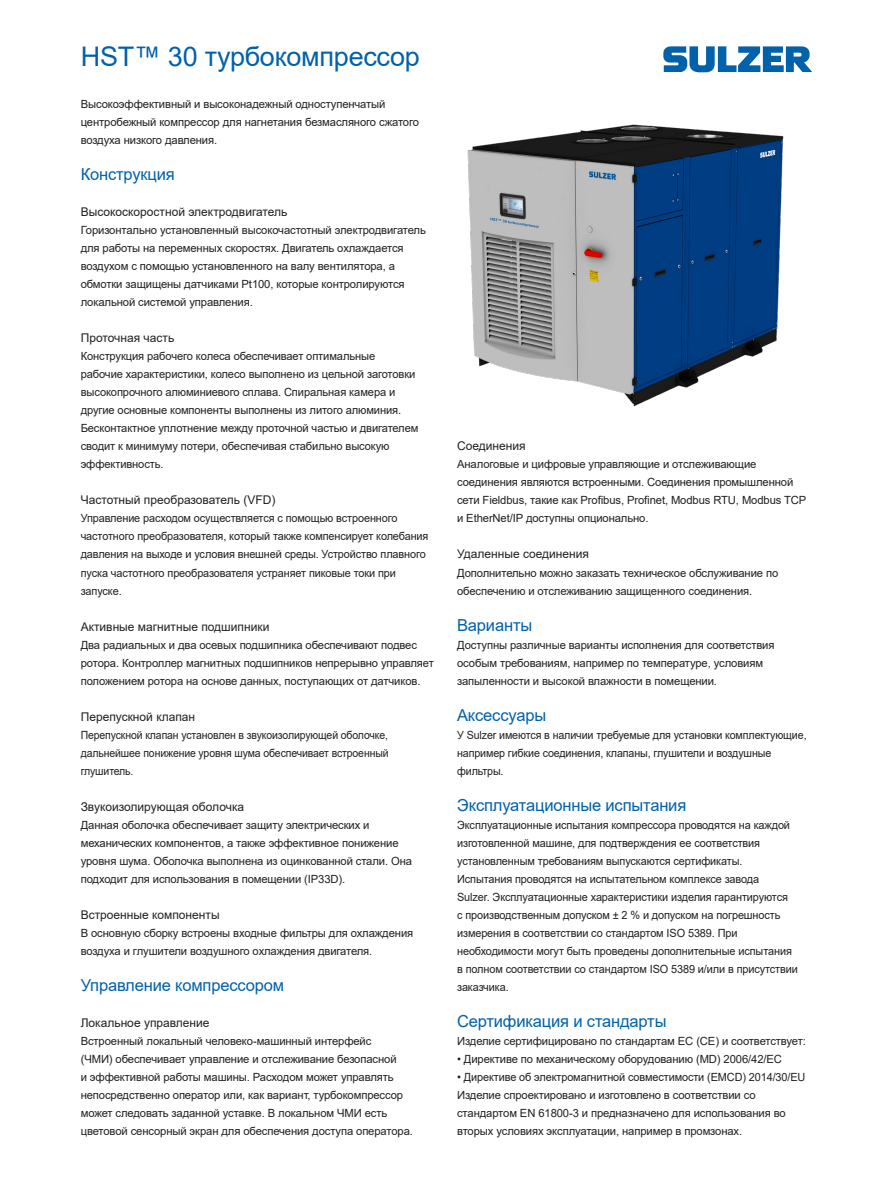
<style>
.page{position:relative;width:893px;height:1191px;background:#fff}
.page>*{position:absolute;margin:0;border:0;box-sizing:border-box;transform-origin:0 0}
.t1{font:27px "Arial";letter-spacing:-.01em;color:#0161aa}
.Subtitle{font:16.5px "Arial";letter-spacing:-.01em;color:#0161aa}
.Sub-subheading{font:12px "Arial";color:#231f20}
.Body_text{font:11.25px/18px "Arial";letter-spacing:-.01em;color:#231f20}
.Body_text-2{font:11.25px/18px "Arial";letter-spacing:-.01em;color:#231f20;scale:.95 1}
.Body_text-3{font:11.25px/18px "Arial";letter-spacing:-.01em;color:#231f20;text-align:justify;scale:.93 1}
</style>
<div class="page">
<svg style="left:663px;top:46px;width:149px;height:26px"></svg>
<img style="left:467px;top:124px;width:317px;height:283px">
<p class="t1" style="left:81px;top:38px;width:341px">HST™ 30 турбокомпрессор</p>
<p class="Body_text" style="left:81px;top:95px;width:340px">Высокоэффективный и высоконадежный одноступенчатый центробежный компрессор для нагнетания безмасляного сжатого воздуха низкого давления.</p>
<p class="Subtitle" style="left:81px;top:163px;width:96px">Конструкция</p>
<p class="Sub-subheading" style="left:81px;top:204px;width:208px">Высокоскоростной электродвигатель</p>
<p class="Body_text" style="left:81px;top:221px;width:347px">Горизонтально установленный высокочастотный электродвигатель для работы на переменных скоростях. Двигатель охлаждается воздухом с помощью установленного на валу вентилятора, а обмотки защищены датчиками Pt100, которые контролируются локальной системой управления.</p>
<p class="Sub-subheading" style="left:81px;top:330px;width:95px">Проточная часть</p>
<p class="Body_text" style="left:81px;top:347px;width:339px">Конструкция рабочего колеса обеспечивает оптимальные рабочие характеристики, колесо выполнено из цельной заготовки высокопрочного алюминиевого сплава. Спиральная камера и другие основные компоненты выполнены из литого алюминия.<br>Бесконтактное уплотнение между проточной частью и двигателем сводит к минимуму потери, обеспечивая стабильно высокую эффективность.</p>
<p class="Sub-subheading" style="left:81px;top:492px;width:196px">Частотный преобразователь (VFD)</p>
<p class="Body_text" style="left:81px;top:509px;width:349px">Управление расходом осуществляется с помощью встроенного частотного преобразователя, который также компенсирует колебания давления на выходе и условия внешней среды. Устройство плавного пуска частотного преобразователя устраняет пиковые токи при запуске.</p>
<p class="Sub-subheading" style="left:81px;top:618px;width:190px">Активные магнитные подшипники</p>
<p class="Body_text" style="left:81px;top:635px;width:355px">Два радиальных и два осевых подшипника обеспечивают подвес ротора. Контроллер магнитных подшипников непрерывно управляет положением ротора на основе данных, поступающих от датчиков.</p>
<p class="Sub-subheading" style="left:81px;top:708px;width:116px">Перепускной клапан</p>
<p class="Body_text-3" style="left:81px;top:725px;width:333px">Перепускной клапан установлен в звукоизолирующей оболочке, дальнейшее понижение уровня шума обеспечивает встроенный глушитель.</p>
<p class="Sub-subheading" style="left:81px;top:798px;width:165px">Звукоизолирующая оболочка</p>
<p class="Body_text" style="left:81px;top:815px;width:333px">Данная оболочка обеспечивает защиту электрических и механических компонентов, а также эффективное понижение уровня шума. Оболочка выполнена из оцинкованной стали. Она подходит для использования в помещении (IP33D).</p>
<p class="Sub-subheading" style="left:81px;top:906px;width:140px">Встроенные компоненты</p>
<p class="Body_text" style="left:81px;top:923px;width:334px">В основную сборку встроены входные фильтры для охлаждения воздуха и глушители воздушного охлаждения двигателя.</p>
<p class="Subtitle" style="left:81px;top:973px;width:205px">Управление компрессором</p>
<p class="Sub-subheading" style="left:81px;top:1014px;width:130px">Локальное управление</p>
<p class="Body_text" style="left:81px;top:1031px;width:334px">Встроенный локальный человеко-машинный интерфейс<br>(ЧМИ) обеспечивает управление и отслеживание безопасной<br>и эффективной работы машины. Расходом может управлять непосредственно оператор или, как вариант, турбокомпрессор может следовать заданной уставке. В локальном ЧМИ есть цветовой сенсорный экран для обеспечения доступа оператора.</p>
<p class="Sub-subheading" style="left:457px;top:438px;width:70px">Соединения</p>
<p class="Body_text" style="left:457px;top:455px;width:351px">Аналоговые и цифровые управляющие и отслеживающие соединения являются встроенными. Соединения промышленной сети Fieldbus, такие как Profibus, Profinet, Modbus RTU, Modbus TCP и EtherNet/IP доступны опционально.</p>
<p class="Sub-subheading" style="left:457px;top:546px;width:133px">Удаленные соединения</p>
<p class="Body_text" style="left:457px;top:563px;width:323px">Дополнительно можно заказать техническое обслуживание по обеспечению и отслеживанию защищенного соединения.</p>
<p class="Subtitle" style="left:457px;top:613px;width:77px">Варианты</p>
<p class="Body_text" style="left:457px;top:635px;width:319px">Доступны различные варианты исполнения для соответствия особым требованиям, например по температуре, условиям запыленности и высокой влажности в помещении.</p>
<p class="Subtitle" style="left:457px;top:703px;width:91px">Аксессуары</p>
<p class="Body_text-2" style="left:457px;top:725px;width:369px">У Sulzer имеются в наличии требуемые для установки комплектующие, например гибкие соединения, клапаны, глушители и воздушные фильтры.</p>
<p class="Subtitle" style="left:457px;top:793px;width:231px">Эксплуатационные испытания</p>
<p class="Body_text" style="left:457px;top:815px;width:342px">Эксплуатационные испытания компрессора проводятся на каждой изготовленной машине, для подтверждения ее соответствия установленным требованиям выпускаются сертификаты.<br>Испытания проводятся на испытательном комплексе завода<br>Sulzer. Эксплуатационные характеристики изделия гарантируются<br>с производственным допуском ± 2 % и допуском на погрешность измерения в соответствии со стандартом ISO 5389. При необходимости могут быть проведены дополнительные испытания в полном соответствии со стандартом ISO 5389 и/или в присутствии заказчика.</p>
<p class="Subtitle" style="left:457px;top:1009px;width:211px">Сертификация и стандарты</p>
<p class="Body_text" style="left:457px;top:1031px;width:350px">Изделие сертифицировано по стандартам ЕС (CE) и соответствует:</p>
<p class="Body_text" style="left:457px;top:1049px;width:326px">• Директиве по механическому оборудованию (MD) 2006/42/EC</p>
<p class="Body_text" style="left:457px;top:1067px;width:350px">• Директиве об электромагнитной совместимости (EMCD) 2014/30/EU</p>
<p class="Body_text" style="left:457px;top:1085px;width:330px">Изделие спроектировано и изготовлено в соответствии со стандартом EN 61800-3 и предназначено для использования во вторых условиях эксплуатации, например в промзонах.</p>
</div>
